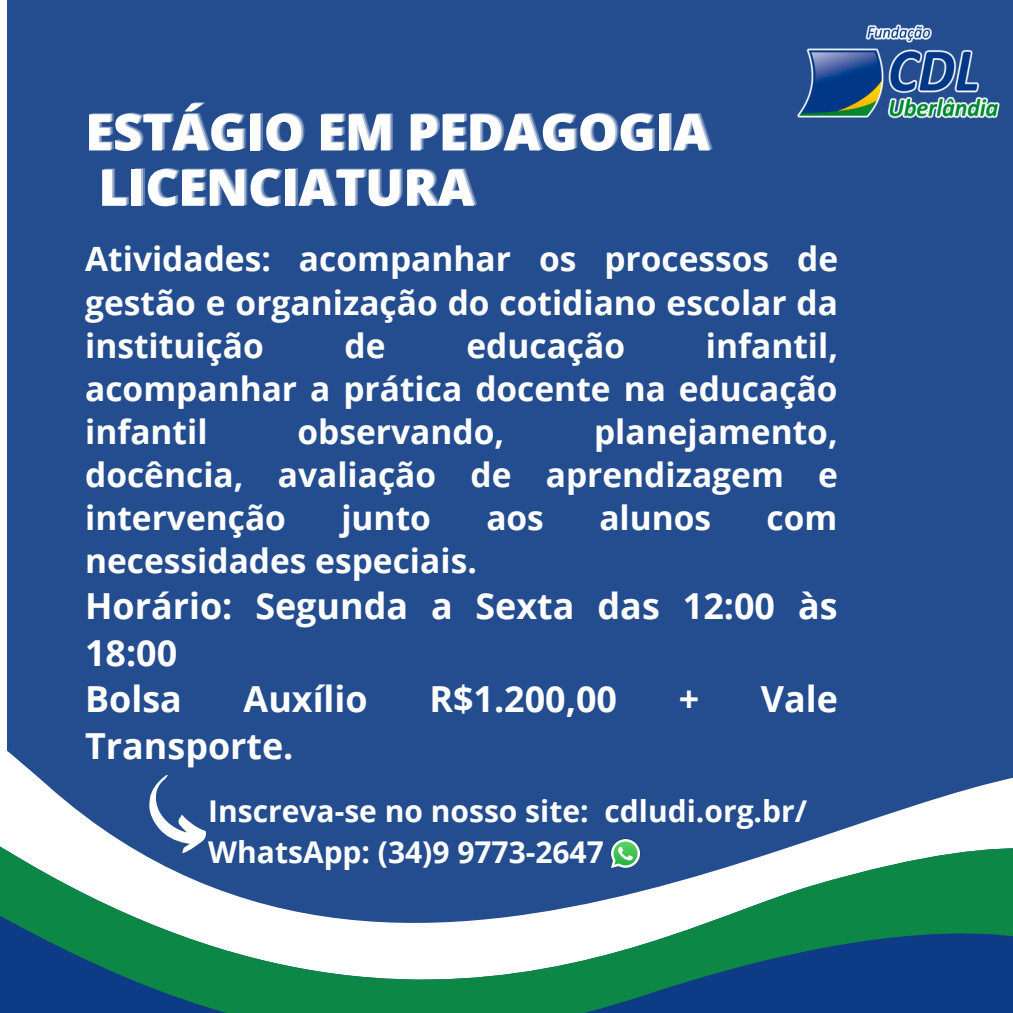
<style>
.page{position:relative;width:1013px;height:1013px;background:#fff}
.page>*{position:absolute;margin:0;border:0;box-sizing:border-box;transform-origin:0 0}
.t1{font:800 50.5px/55.2px "Open Sans";color:#fff}
.t2{font:700 35.88px/46.6px "Open Sans";color:#fff}
.t3{font:700 33.5px/43.1px "Open Sans";color:#fff;text-align:justify}
.t4{font:700 30px "Open Sans";color:#fff}
</style>
<div class="page">
<div style="left:7px;top:0;width:1005px;height:1012px;background:#244d90"></div>
<svg style="left:0;top:750px;width:1012px;height:262px"></svg>
<img style="left:797px;top:24px;width:203px;height:95px">
<svg style="left:148px;top:774px;width:59px;height:80px"></svg>
<img style="left:609px;top:837px;width:32px;height:32px">
<svg style="left:611px;top:839px;width:29px;height:29px"></svg>
<p class="t1" style="left:85px;top:103px;width:626px">ESTÁGIO EM PEDAGOGIA<br>LICENCIATURA</p>
<p class="t3" style="left:85px;top:237px;width:754px">Atividades: acompanhar os processos de gestão e organização do cotidiano escolar da instituição</p>
<p class="t3" style="left:85px;top:323px;width:754px;text-indent:620px">infantil, acompanhar a prática docente na educação infantil</p>
<p class="t3" style="left:344px;top:323px;width:42px">de</p>
<p class="t3" style="left:466px;top:323px;width:160px">educação</p>
<p class="t3" style="left:85px;top:409px;width:754px;text-indent:509px">planejamento, docência, avaliação de aprendizagem e intervenção</p>
<p class="t3" style="left:297px;top:409px;width:208px">observando,</p>
<p class="t3" style="left:341px;top:495px;width:91px">junto</p>
<p class="t3" style="left:486px;top:495px;width:59px">aos</p>
<p class="t3" style="left:599px;top:495px;width:113px">alunos</p>
<p class="t3" style="left:766px;top:495px;width:72px">com</p>
<p class="t3" style="left:85px;top:538px;width:393px">necessidades especiais.</p>
<p class="t2" style="left:85px;top:581px;width:754px">Horário: Segunda a Sexta das 12:00 às<br>18:00</p>
<p class="t2" style="left:85px;top:675px;width:98px">Bolsa</p>
<p class="t2" style="left:243px;top:675px;width:126px">Auxílio</p>
<p class="t2" style="left:429px;top:675px;width:189px">R$1.200,00</p>
<p class="t2" style="left:679px;top:675px;width:22px">+</p>
<p class="t2" style="left:761px;top:675px;width:79px">Vale</p>
<p class="t2" style="left:85px;top:721px;width:210px">Transporte.</p>
<p class="t4" style="left:208px;top:789px;width:600px">Inscreva-se no nosso site: cdludi.org.br/</p>
<p class="t4" style="left:208px;top:831px;width:397px">WhatsApp: (34)9 9773-2647</p>
</div>
